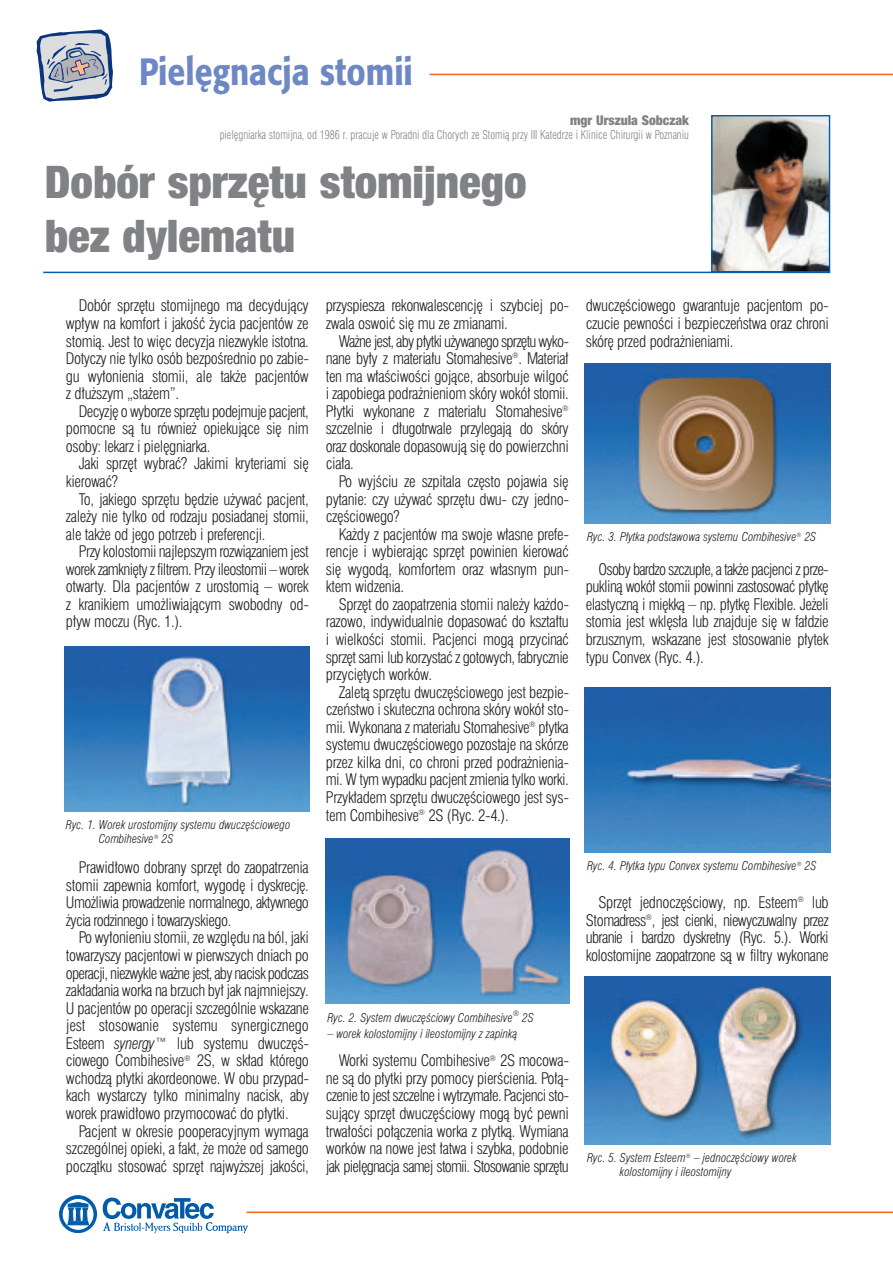
<style>
.page{position:relative;width:893px;height:1262px;background:#fff}
.page>*{position:absolute;margin:0;border:0;box-sizing:border-box;transform-origin:0 0}
.t1{font:900 45px/54px "Phelvetica Neu";color:#808285}
.t2{font:37.5px "Formata PL Medium";color:#6d88c5;scale:.85 1}
.t3{font:300 condensed 15.75px/17.5px "Swiss 721 PL";letter-spacing:-.025em;color:#231f20;text-align:justify}
.t4{font:900 13.5px "Phelvetica Neu";color:#808285}
.t5{font:italic 300 condensed 12px/14.4px "Swiss 721 PL";color:#231f20}
.t6{font:300 condensed 12px "Swiss 721 PL";color:#808285;scale:.9 1}
.t7{font:300 condensed 7.8px "Swiss 721 PL";color:#231f20}
.s1{font-style:italic}
</style>
<div class="page">
<hr style="left:429px;top:74px;width:463px;height:1px;background:#f26221">
<svg style="left:37px;top:29px;width:76px;height:73px;background:#a8b1c4"></svg>
<svg style="left:59px;top:1195px;width:38px;height:38px"></svg>
<svg style="left:103px;top:1197px;width:145px;height:36px"></svg>
<img style="left:713px;top:117px;width:115px;height:153px">
<div style="left:711px;top:115px;width:119px;height:157px;border:1px solid #015aaa"></div>
<hr style="left:43px;top:272px;width:787px;height:1px;background:#015aaa">
<hr style="left:246px;top:1211px;width:646px;height:2px;background:#f26221">
<img style="left:584px;top:363px;width:246px;height:160px">
<img style="left:584px;top:976px;width:246px;height:168px">
<img style="left:325px;top:839px;width:245px;height:164px">
<img style="left:584px;top:687px;width:246px;height:165px">
<img style="left:64px;top:646px;width:245px;height:165px">
<h2 class="t2" style="left:139px;top:55px;width:324px">Piel´gnacja stomii</h2>
<p class="t4" style="left:570px;top:115px;width:120px">mgr Urszula Sobczak</p>
<p class="t6" style="left:220px;top:130px;width:523px">piel´gniarka stomijna, od 1986 r. pracuje w Poradni dla Chorych ze Stomià przy III Katedrze i Klinice Chirurgii w Poznaniu</p>
<h1 class="t1" style="left:45px;top:159px;width:483px">Dobór sprz´tu stomijnego bez dylematu</h1>
<p class="t3" style="left:66px;top:298px;width:244px;text-indent:13px">Dobór sprz´tu stomijnego ma decydujàcy wp∏yw na komfort i jakoÊç ˝ycia pacjentów ze stomià. Jest to wi´c decyzja niezwykle istotna.<br>Dotyczy nie tylko osób bezpoÊrednio po zabie&shy;gu wy∏onienia stomii, ale tak˝e pacjentów z d∏u˝szym „sta˝em”.</p>
<p class="t3" style="left:66px;top:403px;width:244px;text-indent:13px">Decyzj´ o wyborze sprz´tu podejmuje pacjent, pomocne sà tu równie˝ opiekujàce si´ nim osoby: lekarz i piel´gniarka.</p>
<p class="t3" style="left:66px;top:456px;width:244px;text-indent:13px">Jaki sprz´t wybraç? Jakimi kryteriami si´ kierowaç?</p>
<p class="t3" style="left:66px;top:491px;width:244px;text-indent:13px">To, jakiego sprz´tu b´dzie u˝ywaç pacjent, zale˝y nie tylko od rodzaju posiadanej stomii, ale tak˝e od jego potrzeb i preferencji.</p>
<p class="t3" style="left:66px;top:544px;width:244px;text-indent:13px">Przy kolostomii najlepszym rozwiàzaniem jest worek zamkni´ty z filtrem. Przy ileostomii – worek otwarty. Dla pacjentów z urostomià – worek z kranikiem umo˝liwiajàcym swobodny od&shy;p∏yw moczu (Ryc. 1.).</p>
<p class="t5" style="left:99px;top:818px;width:193px;text-indent:-33px">Ryc. 1. Worek urostomijny systemu dwucz´Êciowego<br>Combihesive<sup>®</sup> 2S</p>
<p class="t3" style="left:66px;top:859px;width:244px;text-indent:13px">Prawid∏owo dobrany sprz´t do zaopatrzenia stomii zapewnia komfort, wygod´ i dyskrecj´.<br>Umo˝liwia prowadzenie normalnego, aktywnego ˝ycia rodzinnego i towarzyskiego.</p>
<p class="t3" style="left:66px;top:930px;width:244px;text-indent:13px">Po wy∏onieniu stomii, ze wzgl´du na ból, jaki towarzyszy pacjentowi w pierwszych dniach po operacji, niezwykle wa˝ne jest, aby nacisk podczas zak∏adania worka na brzuch by∏ jak najmniejszy.<br>U pacjentów po operacji szczególnie wskazane jest stosowanie systemu synergicznego Esteem <span class="s1">synergy™</span> lub systemu dwucz´Ê&shy;ciowego Combihesive<sup>®</sup> 2S, w sk∏ad którego wchodzà p∏ytki akordeonowe. W obu przypad&shy;kach wystarczy tylko minimalny nacisk, aby worek prawid∏owo przymocowaç do p∏ytki.</p>
<p class="t3" style="left:66px;top:1123px;width:244px;text-indent:13px">Pacjent w okresie pooperacyjnym wymaga szczególnej opieki, a fakt, ˝e mo˝e od samego poczàtku stosowaç sprz´t najwy˝szej jakoÊci,</p>
<p class="t3" style="left:326px;top:298px;width:244px">przyspiesza rekonwalescencj´ i szybciej po&shy;zwala oswoiç si´ mu ze zmianami.</p>
<p class="t3" style="left:326px;top:333px;width:244px;text-indent:13px">Wa˝ne jest, aby p∏ytki u˝ywanego sprz´tu wyko&shy;nane by∏y z materia∏u Stomahesive<sup>®</sup>. Materia∏ ten ma w∏aÊciwoÊci gojàce, absorbuje wilgoç i zapobiega podra˝nieniom skóry wokó∏ stomii.<br>P∏ytki wykonane z materia∏u Stomahesive<sup>® </sup>szczelnie i d∏ugotrwale przylegajà do skóry oraz doskonale dopasowujà si´ do powierzchni cia∏a.</p>
<p class="t3" style="left:326px;top:473px;width:244px;text-indent:13px">Po wyjÊciu ze szpitala cz´sto pojawia si´ pytanie: czy u˝ywaç sprz´tu dwu- czy jedno&shy;cz´Êciowego?</p>
<p class="t3" style="left:326px;top:526px;width:244px;text-indent:13px">Ka˝dy z pacjentów ma swoje w∏asne prefe&shy;rencje i wybierajàc sprz´t powinien kierowaç si´ wygodà, komfortem oraz w∏asnym pun&shy;ktem widzenia.</p>
<p class="t3" style="left:326px;top:596px;width:244px;text-indent:13px">Sprz´t do zaopatrzenia stomii nale˝y ka˝do&shy;razowo, indywidualnie dopasowaç do kszta∏tu i wielkoÊci stomii. Pacjenci mogà przycinaç sprz´t sami lub korzystaç z gotowych, fabrycznie przyci´tych worków.</p>
<p class="t3" style="left:326px;top:684px;width:244px;text-indent:13px">Zaletà sprz´tu dwucz´Êciowego jest bezpie&shy;czeƒstwo i skuteczna ochrona skóry wokó∏ sto&shy;mii. Wykonana z materia∏u Stomahesive<sup>®</sup> p∏ytka systemu dwucz´Êciowego pozostaje na skórze przez kilka dni, co chroni przed podra˝nienia&shy;mi. W tym wypadku pacjent zmienia tylko worki.<br>Przyk∏adem sprz´tu dwucz´Êciowego jest sys&shy;tem Combihesive<sup>®</sup> 2S (Ryc. 2-4.).</p>
<p class="t5" style="left:327px;top:1011px;width:187px">Ryc. 2. System dwucz´Êciowy Combihesive</p>
<p class="t7" style="left:513px;top:1010px;width:8px">®</p>
<p class="t5" style="left:522px;top:1011px;width:13px">2S</p>
<p class="t5" style="left:327px;top:1027px;width:191px">– worek kolostomijny i ileostomijny z zapinkà</p>
<p class="t3" style="left:326px;top:1052px;width:244px;text-indent:13px">Worki systemu Combihesive<sup>®</sup> 2S mocowa&shy;ne sà do p∏ytki przy pomocy pierÊcienia. Po∏à&shy;czenie to jest szczelne i wytrzyma∏e. Pacjenci sto&shy;sujàcy sprz´t dwucz´Êciowy mogà byç pewni trwa∏oÊci po∏àczenia worka z p∏ytkà. Wymiana worków na nowe jest ∏atwa i szybka, podobnie jak piel´gnacja samej stomii. Stosowanie sprz´tu</p>
<p class="t3" style="left:586px;top:298px;width:244px">dwucz´Êciowego gwarantuje pacjentom po&shy;czucie pewnoÊci i bezpieczeƒstwa oraz chroni skór´ przed podra˝nieniami.</p>
<p class="t5" style="left:587px;top:530px;width:231px">Ryc. 3. P∏ytka podstawowa systemu Combihesive<sup>®</sup> 2S</p>
<p class="t3" style="left:586px;top:561px;width:244px;text-indent:13px">Osoby bardzo szczup∏e, a tak˝e pacjenci z prze&shy;puklinà wokó∏ stomii powinni zastosowaç p∏ytk´ elastycznà i mi´kkà – np. p∏ytk´ Flexible. Je˝eli stomia jest wkl´s∏a lub znajduje si´ w fa∏dzie brzusznym, wskazane jest stosowanie p∏ytek typu Convex (Ryc. 4.).</p>
<p class="t5" style="left:587px;top:859px;width:231px">Ryc. 4. P∏ytka typu Convex systemu Combihesive<sup>®</sup> 2S</p>
<p class="t3" style="left:586px;top:894px;width:244px;text-indent:13px">Sprz´t jednocz´Êciowy, np. Esteem<sup>®</sup> lub Stomadress<sup>®</sup>, jest cienki, niewyczuwalny przez ubranie i bardzo dyskretny (Ryc. 5.). Worki kolostomijne zaopatrzone sà w filtry wykonane</p>
<p class="t5" style="left:620px;top:1151px;width:178px;text-indent:-33px">Ryc. 5. System Esteem<sup>®</sup> – jednocz´Êciowy worek kolostomijny i ileostomijny</p>
</div>
